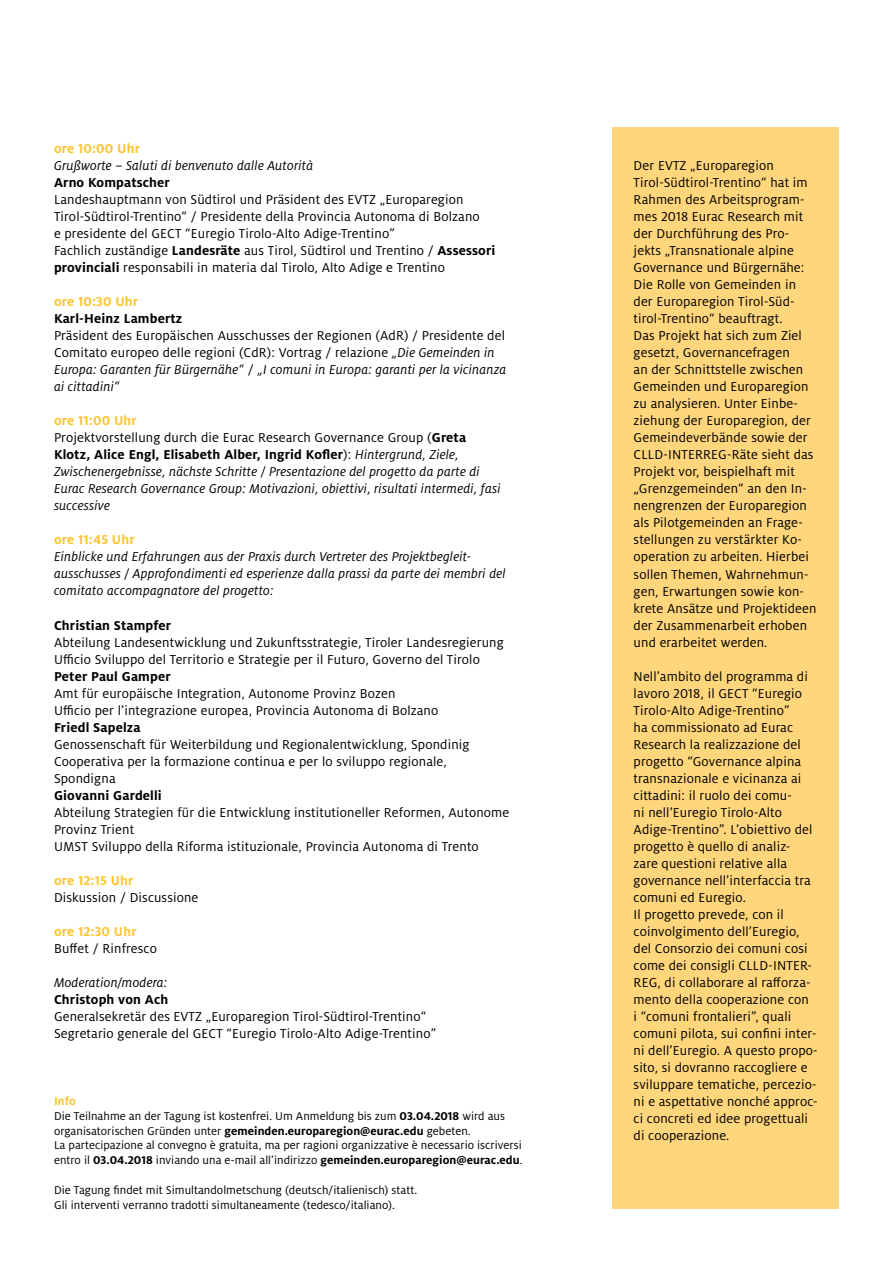
<style>
.page{position:relative;width:893px;height:1263px;background:#fff}
.page>*{position:absolute;margin:0;border:0;box-sizing:border-box;transform-origin:0 0}
.t1{font:14.25px/17px "Milo Pro";letter-spacing:.01em;color:#000}
.t2{font:italic 14.25px/17px "Milo Pro";letter-spacing:.01em;color:#000}
.t3{font:700 14.25px "Milo Pro";letter-spacing:.01em;color:#000}
.t4{font:700 14.25px "Milo Pro";letter-spacing:.01em;color:#fdc52f}
.t5{font:12.6px/14.9px "Milo Pro";letter-spacing:.005em;color:#000}
.s1{font-weight:700}
.s2{font-style:italic}
.s3{font-weight:700;font-style:normal;color:#fdc52f}
.s4{font-style:normal}
.s5{font-weight:700;font-style:normal}
.s6{font-weight:700;color:#fdc52f}
</style>
<div class="page">
<div style="left:612px;top:128px;width:227px;height:1081px;background:#ffd67b"></div>
<p class="t4" style="left:54px;top:141px;width:88px">ore 10:00 Uhr</p>
<p class="t2" style="left:54px;top:157px;width:261px">Grußworte – Saluti di benvenuto dalle Autorità</p>
<p class="t3" style="left:54px;top:175px;width:117px">Arno Kompatscher</p>
<p class="t1" style="left:54px;top:191px;width:443px">Landeshauptmann von Südtirol und Präsident des EVTZ „Europaregion Tirol-Südtirol-Trentino“ / Presidente della Provincia Autonoma di Bolzano<br>e presidente del GECT “Euregio Tirolo-Alto Adige-Trentino”<br>Fachlich zuständige <span class="s1">Landesräte</span> aus Tirol, Südtirol und Trentino / <span class="s1">Assessori provinciali</span> responsabili in materia dal Tirolo, Alto Adige e Trentino</p>
<p class="t4" style="left:54px;top:294px;width:86px">ore 10:30 Uhr</p>
<p class="t3" style="left:54px;top:311px;width:130px">Karl-Heinz Lambertz</p>
<p class="t1" style="left:54px;top:327px;width:454px">Präsident des Europäischen Ausschusses der Regionen (AdR) / Presidente del Comitato europeo delle regioni (CdR): Vortrag / relazione <span class="s2">„Die Gemeinden in Europa: Garanten für Bürgernähe“</span> / <span class="s2">„I comuni in Europa: garanti per la vicinanza ai cittadini“</span></p>
<p class="t2" style="left:54px;top:412px;width:448px"><span class="s3">ore 11:00 Uhr<br></span><span class="s4">Projektvorstellung durch die Eurac Research Governance Group (</span><span class="s5">Greta Klotz, Alice Engl, Elisabeth Alber, Ingrid Kofler</span><span class="s4">):</span> Hintergrund, Ziele, Zwischenergebnisse, nächste Schritte / Presentazione del progetto da parte di Eurac Research Governance Group: Motivazioni, obiettivi, risultati intermedi, fasi successive</p>
<p class="t4" style="left:54px;top:532px;width:82px">ore 11:45 Uhr</p>
<p class="t2" style="left:54px;top:549px;width:453px">Einblicke und Erfahrungen aus der Praxis durch Vertreter des Projektbegleit&shy;ausschusses / Approfondimenti ed esperienze dalla prassi da parte dei membri del comitato accompagnatore del progetto:</p>
<p class="t3" style="left:54px;top:617px;width:119px">Christian Stampfer</p>
<p class="t1" style="left:54px;top:634px;width:451px">Abteilung Landesentwicklung und Zukunftsstrategie, Tiroler Landesregierung<br>Ufficio Sviluppo del Territorio e Strategie per il Futuro, Governo del Tirolo</p>
<p class="t3" style="left:54px;top:668px;width:118px">Peter Paul Gamper</p>
<p class="t1" style="left:54px;top:685px;width:386px">Amt für europäische Integration, Autonome Provinz Bozen<br>Ufficio per l’integrazione europea, Provincia Autonoma di Bolzano</p>
<p class="t3" style="left:54px;top:719px;width:88px">Friedl Sapelza</p>
<p class="t1" style="left:54px;top:736px;width:417px">Genossenschaft für Weiterbildung und Regionalentwicklung, Spondinig<br>Cooperativa per la formazione continua e per lo sviluppo regionale,<br>Spondigna</p>
<p class="t3" style="left:54px;top:787px;width:109px">Giovanni Gardelli</p>
<p class="t1" style="left:54px;top:804px;width:457px">Abteilung Strategien für die Entwicklung institutioneller Reformen, Autonome<br>Provinz Trient<br>UMST Sviluppo della Riforma istituzionale, Provincia Autonoma di Trento</p>
<p class="t4" style="left:54px;top:872px;width:81px">ore 12:15 Uhr</p>
<p class="t1" style="left:54px;top:889px;width:146px">Diskussion / Discussione</p>
<p class="t4" style="left:54px;top:923px;width:84px">ore 12:30 Uhr</p>
<p class="t1" style="left:54px;top:940px;width:104px">Buffet / Rinfresco</p>
<p class="t2" style="left:54px;top:974px;width:115px">Moderation/modera:</p>
<p class="t3" style="left:54px;top:991px;width:116px">Christoph von Ach</p>
<p class="t1" style="left:54px;top:1008px;width:384px">Generalsekretär des EVTZ „Europaregion Tirol-Südtirol-Trentino“<br>Segretario generale del GECT “Euregio Tirolo-Alto Adige-Trentino”</p>
<p class="t5" style="left:54px;top:1093px;width:470px"><span class="s6">Info<br></span>Die Teilnahme an der Tagung ist kostenfrei. Um Anmeldung bis zum <span class="s1">03.04.2018</span> wird aus organisatorischen Gründen unter <span class="s1">gemeinden.europaregion@eurac.edu</span> gebeten.<br>La partecipazione al convegno è gratuita, ma per ragioni organizzative è necessario iscriversi entro il <span class="s1">03.04.2018</span> inviando una e-mail all’indirizzo <span class="s1">gemeinden.europaregion@eurac.edu</span>.</p>
<p class="t5" style="left:54px;top:1183px;width:365px">Die Tagung findet mit Simultandolmetschung (deutsch/italienisch) statt.<br>Gli interventi verranno tradotti simultaneamente (tedesco/italiano).</p>
<p class="t1" style="left:634px;top:157px;width:184px">Der EVTZ „Europaregion<br>Tirol-Südtirol-Trentino“ hat im<br>Rahmen des Arbeitsprogram&shy;mes 2018 Eurac Research mit der Durchführung des Pro&shy;jekts „Transnationale alpine<br>Governance und Bürgernähe:<br>Die Rolle von Gemeinden in der Europaregion Tirol-Süd&shy;tirol-Trentino“ beauftragt.<br>Das Projekt hat sich zum Ziel gesetzt, Governancefragen<br>an der Schnittstelle zwischen<br>Gemeinden und Europaregion zu analysieren. Unter Einbe&shy;ziehung der Europaregion, der<br>Gemeindeverbände sowie der<br>CLLD-INTERREG-Räte sieht das<br>Projekt vor, beispielhaft mit „Grenzgemeinden“ an den In&shy;nengrenzen der Europaregion als Pilotgemeinden an Frage&shy;stellungen zu verstärkter Ko&shy;operation zu arbeiten. Hierbei sollen Themen, Wahrnehmun&shy;gen, Erwartungen sowie kon&shy;krete Ansätze und Projektideen der Zusammenarbeit erhoben und erarbeitet werden.</p>
<p class="t1" style="left:634px;top:668px;width:186px">Nell’ambito del programma di lavoro 2018, il GECT “Euregio<br>Tirolo-Alto Adige-Trentino”<br>ha commissionato ad Eurac<br>Research la realizzazione del progetto “Governance alpina transnazionale e vicinanza ai cittadini: il ruolo dei comu-<br>ni nell’Euregio Tirolo-Alto<br>Adige-Trentino”. L’obiettivo del progetto è quello di analiz&shy;zare questioni relative alla governance nell’interfaccia tra comuni ed Euregio.<br>Il progetto prevede, con il coinvolgimento dell’Euregio, del Consorzio dei comuni cosi come dei consigli CLLD-INTER-<br>REG, di collaborare al rafforza&shy;mento della cooperazione con<br>i “comuni frontalieri”, quali comuni pilota, sui confini inter&shy;ni dell’Euregio. A questo propo&shy;sito, si dovranno raccogliere e sviluppare tematiche, percezio&shy;ni e aspettative nonché approc&shy;ci concreti ed idee progettuali di cooperazione.</p>
</div>
